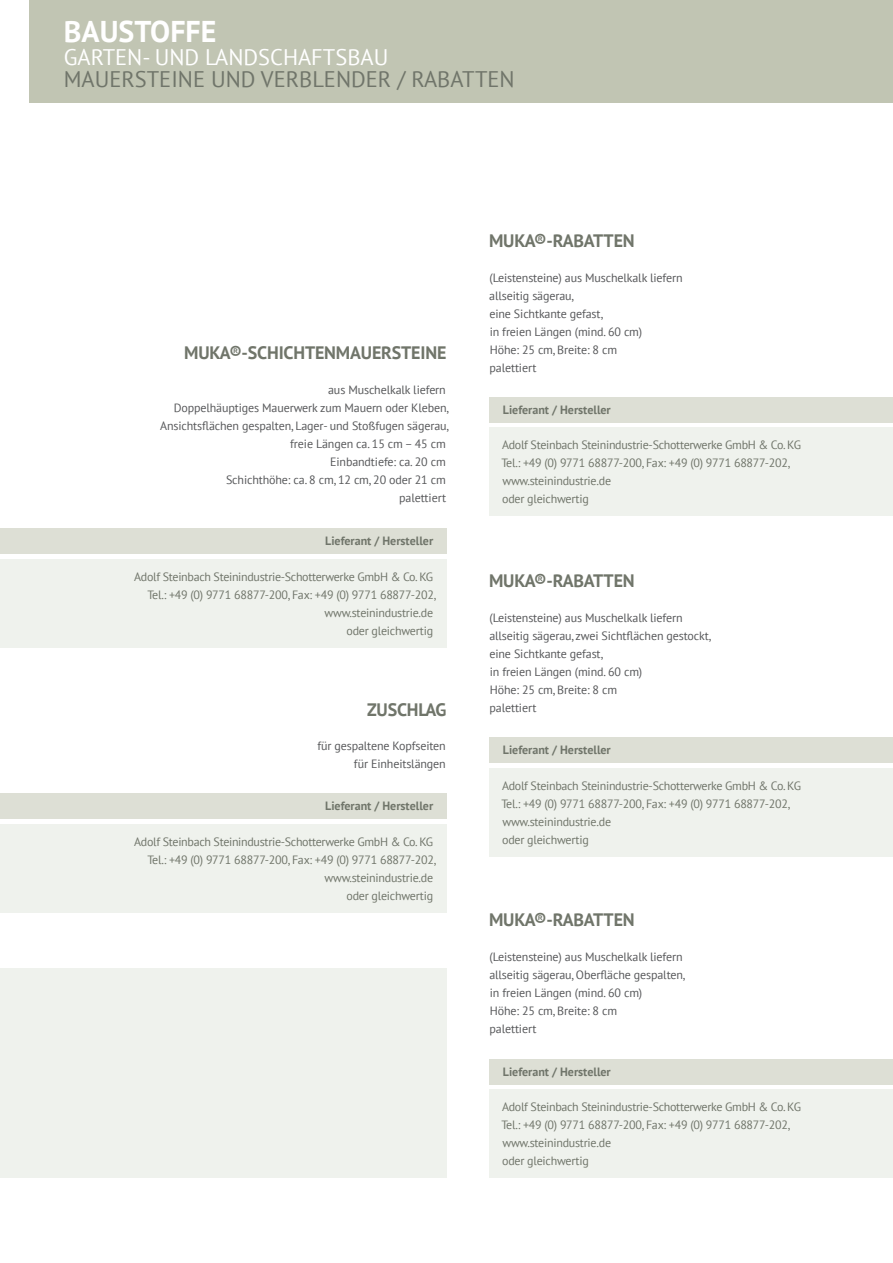
<style>
.page{position:relative;width:893px;height:1263px;background:#fff}
.page>*{position:absolute;margin:0;border:0;box-sizing:border-box;transform-origin:0 0}
.t1{font:700 30px "PT Sans";color:#fff}
.t2{font:22.5px "PT Sans";color:#70756a}
.t3{font:22.5px "PT Sans";color:#fff}
.t4{font:700 18px "PT Sans";letter-spacing:-.01em;color:#70756a}
.t5{font:12px/18px "PT Sans";letter-spacing:-.02em;color:#70756a}
.t6{font:12px/18px "PT Sans";letter-spacing:-.01em;color:#57585a}
.t7{font:700 12px "PT Sans";color:#70756a}
</style>
<div class="page">
<div style="left:30px;top:0;width:863px;height:102px;background:#c1c5b3"></div>
<div style="left:489px;top:1059px;width:404px;height:25px;background:#dddfd5"></div>
<div style="left:489px;top:1089px;width:404px;height:89px;background:#eff2ed"></div>
<div style="left:0;top:793px;width:446px;height:26px;background:#dddfd5"></div>
<div style="left:0;top:824px;width:446px;height:88px;background:#eff2ed"></div>
<div style="left:0;top:528px;width:446px;height:26px;background:#dddfd5"></div>
<div style="left:0;top:559px;width:446px;height:88px;background:#eff2ed"></div>
<div style="left:489px;top:397px;width:404px;height:25px;background:#dddfd5"></div>
<div style="left:489px;top:737px;width:404px;height:26px;background:#dddfd5"></div>
<div style="left:489px;top:428px;width:404px;height:88px;background:#eff2ed"></div>
<div style="left:489px;top:768px;width:404px;height:88px;background:#eff2ed"></div>
<div style="left:0;top:969px;width:446px;height:209px;background:#eff2ed"></div>
<h1 class="t1" style="left:64px;top:12px;width:154px">BAUSTOFFE</h1>
<h2 class="t3" style="left:64px;top:42px;width:326px">GARTEN- UND LANDSCHAFTSBAU</h2>
<h2 class="t2" style="left:64px;top:65px;width:452px">MAUERSTEINE UND VERBLENDER / RABATTEN</h2>
<h3 class="t4" style="left:184px;top:340px;width:264px">MUKA®-SCHICHTENMAUERSTEINE</h3>
<p class="t6" style="left:160px;top:380px;width:290px;text-align:right">aus Muschelkalk liefern<br>Doppelhäuptiges Mauerwerk zum Mauern oder Kleben, Ansichtsflächen gespalten, Lager- und Stoßfugen sägerau, freie Längen ca. 15 cm – 45 cm<br>Einbandtiefe: ca. 20 cm<br>Schichthöhe: ca. 8 cm, 12 cm, 20 oder 21 cm<br>palettiert</p>
<p class="t7" style="left:325px;top:533px;width:110px">Lieferant / Hersteller</p>
<p class="t5" style="left:134px;top:567px;width:303px;text-align:right">Adolf Steinbach Steinindustrie-Schotterwerke GmbH &amp; Co. KG Tel.: +49 (0) 9771 68877-200, Fax: +49 (0) 9771 68877-202, www.steinindustrie.de<br>oder gleichwertig</p>
<h3 class="t4" style="left:367px;top:698px;width:81px">ZUSCHLAG</h3>
<p class="t6" style="left:317px;top:736px;width:130px;text-align:right">für gespaltene Kopfseiten für Einheitslängen</p>
<p class="t7" style="left:325px;top:798px;width:110px">Lieferant / Hersteller</p>
<p class="t5" style="left:134px;top:832px;width:303px;text-align:right">Adolf Steinbach Steinindustrie-Schotterwerke GmbH &amp; Co. KG Tel.: +49 (0) 9771 68877-200, Fax: +49 (0) 9771 68877-202, www.steinindustrie.de<br>oder gleichwertig</p>
<h3 class="t4" style="left:489px;top:229px;width:147px">MUKA®-RABATTEN</h3>
<p class="t6" style="left:489px;top:268px;width:195px">(Leistensteine) aus Muschelkalk liefern allseitig sägerau,<br>eine Sichtkante gefast,<br>in freien Längen (mind. 60 cm)<br>Höhe: 25 cm, Breite: 8 cm<br>palettiert</p>
<p class="t7" style="left:503px;top:402px;width:110px">Lieferant / Hersteller</p>
<p class="t5" style="left:501px;top:436px;width:301px">Adolf Steinbach Steinindustrie-Schotterwerke GmbH &amp; Co. KG Tel.: +49 (0) 9771 68877-200, Fax: +49 (0) 9771 68877-202, www.steinindustrie.de<br>oder gleichwertig</p>
<h3 class="t4" style="left:489px;top:568px;width:147px">MUKA®-RABATTEN</h3>
<p class="t6" style="left:489px;top:608px;width:223px">(Leistensteine) aus Muschelkalk liefern allseitig sägerau, zwei Sichtflächen gestockt, eine Sichtkante gefast,<br>in freien Längen (mind. 60 cm)<br>Höhe: 25 cm, Breite: 8 cm<br>palettiert</p>
<p class="t7" style="left:503px;top:742px;width:110px">Lieferant / Hersteller</p>
<p class="t5" style="left:501px;top:776px;width:301px">Adolf Steinbach Steinindustrie-Schotterwerke GmbH &amp; Co. KG Tel.: +49 (0) 9771 68877-200, Fax: +49 (0) 9771 68877-202, www.steinindustrie.de<br>oder gleichwertig</p>
<h3 class="t4" style="left:489px;top:907px;width:147px">MUKA®-RABATTEN</h3>
<p class="t6" style="left:489px;top:947px;width:197px">(Leistensteine) aus Muschelkalk liefern allseitig sägerau, Oberfläche gespalten, in freien Längen (mind. 60 cm)<br>Höhe: 25 cm, Breite: 8 cm<br>palettiert</p>
<p class="t7" style="left:503px;top:1064px;width:110px">Lieferant / Hersteller</p>
<p class="t5" style="left:501px;top:1098px;width:301px">Adolf Steinbach Steinindustrie-Schotterwerke GmbH &amp; Co. KG Tel.: +49 (0) 9771 68877-200, Fax: +49 (0) 9771 68877-202, www.steinindustrie.de<br>oder gleichwertig</p>
</div>
